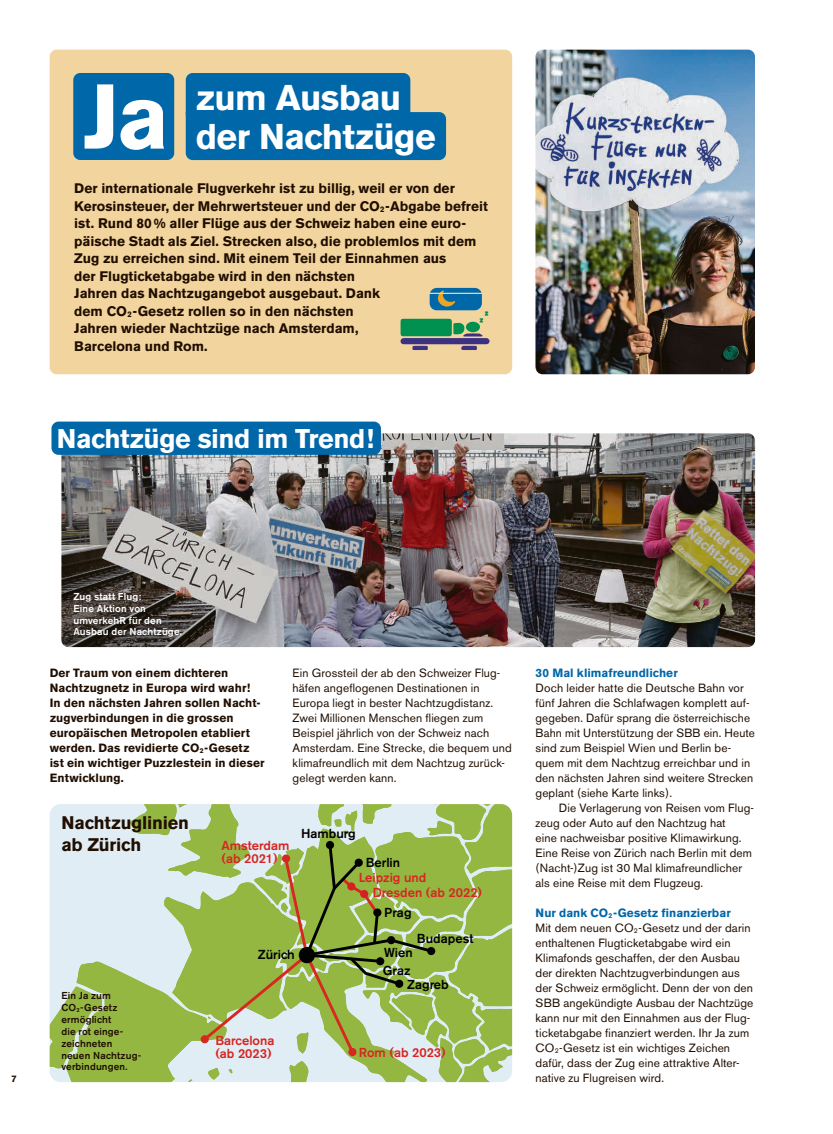
<style>
.page{position:relative;width:833px;height:1134px;background:#fff}
.page>*{position:absolute;margin:0;border:0;box-sizing:border-box;transform-origin:0 0}
.t1{font:700 90.88px "Akzidenz Grotesk BE";color:#fff}
.t2{font:700 35.5px/39px "Akzidenz Grotesk BE";letter-spacing:-.015em;color:#fff}
.t3{font:700 26.88px "Akzidenz Grotesk BE";letter-spacing:-.015em;color:#fff}
.t4{font:700 18.12px/21.8px "Akzidenz Grotesk BE";letter-spacing:-.005em;color:#200e00}
.t5{font:700 13.75px/17.5px "Akzidenz Grotesk BE";color:#200e00}
.t6{font:500 13px/13px "Akzidenz Grotesk BE";color:#d82621}
.t7{font:500 13px/17.4px "Akzidenz Grotesk BE";color:#010100}
.t8{font:11.88px/15px "Akzidenz Grotesk BE";letter-spacing:.01em;color:#200e00}
.t9{font:700 11.88px/15px "Akzidenz Grotesk BE";letter-spacing:.005em;color:#200e00}
.t10{font:700 11.88px "Akzidenz Grotesk BE";letter-spacing:.005em;color:#0067a9}
.t11{font:500 10px/11.9px "Akzidenz Grotesk BE";letter-spacing:.015em;color:#200e00}
.t12{font:500 10px/11.9px "Akzidenz Grotesk BE";letter-spacing:.015em;color:#fff}
.t13{font:700 9.38px "Akzidenz Grotesk BE";color:#200e00}
.s1{font-weight:700;color:#0067a9}
</style>
<div class="page">
<div style="left:50px;top:50px;width:462px;height:324px;background:#f2d59e;border-radius:7px"></div>
<img style="left:61px;top:433px;width:694px;height:214px">
<svg style="left:50px;top:804px;width:462px;height:278px;background:#b3ca8a"></svg>
<div style="left:326px;top:841px;width:8px;height:8px;background:#010100;border-radius:50%"></div>
<div style="left:299px;top:947px;width:16px;height:16px;background:#010100;border-radius:50%"></div>
<div style="left:355px;top:858px;width:8px;height:9px;background:#010100;border-radius:50%"></div>
<div style="left:387px;top:936px;width:8px;height:8px;background:#010100;border-radius:50%"></div>
<div style="left:395px;top:980px;width:8px;height:8px;background:#010100;border-radius:50%"></div>
<div style="left:376px;top:957px;width:8px;height:8px;background:#010100;border-radius:50%"></div>
<div style="left:282px;top:854px;width:8px;height:9px;background:#d82621;border-radius:50%"></div>
<div style="left:348px;top:1048px;width:8px;height:8px;background:#d82621;border-radius:50%"></div>
<div style="left:360px;top:890px;width:8px;height:8px;background:#d52021;border-radius:50%"></div>
<div style="left:347px;top:882px;width:8px;height:8px;background:#d52021;border-radius:50%"></div>
<div style="left:201px;top:1035px;width:8px;height:8px;background:#d82621;border-radius:50%"></div>
<div style="left:373px;top:908px;width:8px;height:9px;background:#010100;border-radius:50%"></div>
<div style="left:427px;top:947px;width:8px;height:8px;background:#010100;border-radius:50%"></div>
<div style="left:429px;top:288px;width:53px;height:22px;background:#0067a9;border-radius:7px"></div>
<svg style="left:400px;top:290px;width:89px;height:60px"></svg>
<hr style="left:429px;top:293px;width:54px;height:1px;background:#f2d59e">
<img style="left:535px;top:50px;width:220px;height:324px">
<div style="left:73px;top:73px;width:101px;height:87px;background:#0067a9;border-radius:7px"></div>
<div style="left:186px;top:73px;width:224px;height:48px;background:#0067a9;border-radius:7px"></div>
<div style="left:186px;top:112px;width:260px;height:48px;background:#0067a9"></div>
<div style="left:51px;top:422px;width:330px;height:33px;background:#0067a9;border-radius:7px"></div>
<h1 class="t1" style="left:83px;top:64px;width:88px">Ja</h1>
<h2 class="t2" style="left:196px;top:78px;width:241px">zum Ausbau der Nachtzüge</h2>
<p class="t5" style="left:74px;top:180px;width:415px">Der internationale Flugverkehr ist zu billig, weil er von der Kerosinsteuer, der Mehrwertsteuer und der CO<sub>2</sub>-Abgabe befreit ist. Rund 80% aller Flüge aus der Schweiz haben eine euro&shy;päische Stadt als Ziel. Strecken also, die problemlos mit dem Zug zu erreichen sind. Mit einem Teil der Einnahmen aus<br>der Flugticketabgabe wird in den nächsten<br>Jahren das Nachtzugangebot ausgebaut. Dank<br>dem CO<sub>2</sub>-Gesetz rollen so in den nächsten<br>Jahren wieder Nachtzüge nach Amsterdam,<br>Barcelona und Rom.</p>
<h3 class="t3" style="left:57px;top:423px;width:319px">Nachtzüge sind im Trend!</h3>
<p class="t13" style="left:12px;top:1073px;width:7px">7</p>
<p class="t12" style="left:73px;top:590px;width:110px">Zug statt Flug:<br>Eine Aktion von umverkehR für den<br>Ausbau der Nachtzüge.</p>
<p class="t9" style="left:50px;top:665px;width:216px">Der Traum von einem dichteren<br>Nachtzugnetz in Europa wird wahr!<br>In den nächsten Jahren sollen Nacht&shy;zugverbindungen in die grossen europäischen Metropolen etabliert werden. Das revidierte CO<sub>2</sub>-Gesetz ist ein wichtiger Puzzlestein in dieser<br>Entwicklung.</p>
<p class="t8" style="left:293px;top:665px;width:221px">Ein Grossteil der ab den Schweizer Flug&shy;häfen angeflogenen Destinationen in Europa liegt in bester Nachtzugdistanz.<br>Zwei Millionen Menschen fliegen zum Beispiel jährlich von der Schweiz nach Amsterdam. Eine Strecke, die bequem und klimafreundlich mit dem Nachtzug zurück&shy;gelegt werden kann.</p>
<h3 class="t4" style="left:61px;top:812px;width:129px">Nachtzuglinien ab Zürich</h3>
<p class="t11" style="left:61px;top:990px;width:81px">Ein Ja zum<br>CO<sub>2</sub>-Gesetz ermöglicht<br>die rot einge&shy;zeichneten neuen Nachtzug&shy;verbindungen.</p>
<p class="t6" style="left:221px;top:839px;width:69px">Amsterdam (ab 2021)</p>
<p class="t7" style="left:258px;top:946px;width:38px">Zürich</p>
<p class="t7" style="left:301px;top:824px;width:56px">Hamburg</p>
<p class="t7" style="left:366px;top:853px;width:36px">Berlin</p>
<p class="t6" style="left:373px;top:870px;width:111px;line-height:14.4px;text-indent:-14px">Leipzig und<br>Dresden (ab 2022)</p>
<p class="t7" style="left:384px;top:903px;width:29px">Prag</p>
<p class="t7" style="left:417px;top:929px;width:58px">Budapest</p>
<p class="t7" style="left:383px;top:944px;width:31px">Wien<br>Graz</p>
<p class="t7" style="left:407px;top:975px;width:43px">Zagreb</p>
<p class="t6" style="left:215px;top:1034px;width:61px">Barcelona (ab 2023)</p>
<p class="t6" style="left:359px;top:1046px;width:89px">Rom (ab 2023)</p>
<p class="t10" style="left:535px;top:666px;width:144px">30 Mal klimafreundlicher</p>
<p class="t8" style="left:535px;top:680px;width:221px">Doch leider hatte die Deutsche Bahn vor fünf Jahren die Schlafwagen komplett auf--- gegeben. Dafür sprang die österreichische Bahn mit Unterstützung der SBB ein. Heute sind zum Beispiel Wien und Berlin be&shy;quem mit dem Nachtzug erreichbar und in den nächsten Jahren sind weitere Strecken geplant (siehe Karte links).</p>
<p class="t8" style="left:535px;top:800px;width:220px;text-indent:23px">Die Verlagerung von Reisen vom Flug&shy;zeug oder Auto auf den Nachtzug hat<br>eine nachweisbar positive Klimawirkung.<br>Eine Reise von Zürich nach Berlin mit dem (Nacht-)Zug ist 30 Mal klimafreundlicher als eine Reise mit dem Flugzeug.</p>
<p class="t8" style="left:535px;top:905px;width:219px"><span class="s1">Nur dank CO</span><sub>2</sub><span class="s1">-Gesetz finanzierbar<br></span>Mit dem neuen CO<sub>2</sub>-Gesetz und der darin enthaltenen Flugticketabgabe wird ein Klimafonds geschaffen, der den Ausbau der direkten Nachtzugverbindungen aus der Schweiz ermöglicht. Denn der von den SBB angekündigte Ausbau der Nachtzüge kann nur mit den Einnahmen aus der Flug&shy;ticketabgabe finanziert werden. Ihr Ja zum CO<sub>2</sub>-Gesetz ist ein wichtiges Zeichen dafür, dass der Zug eine attraktive Alter&shy;native zu Flugreisen wird.</p>
</div>
